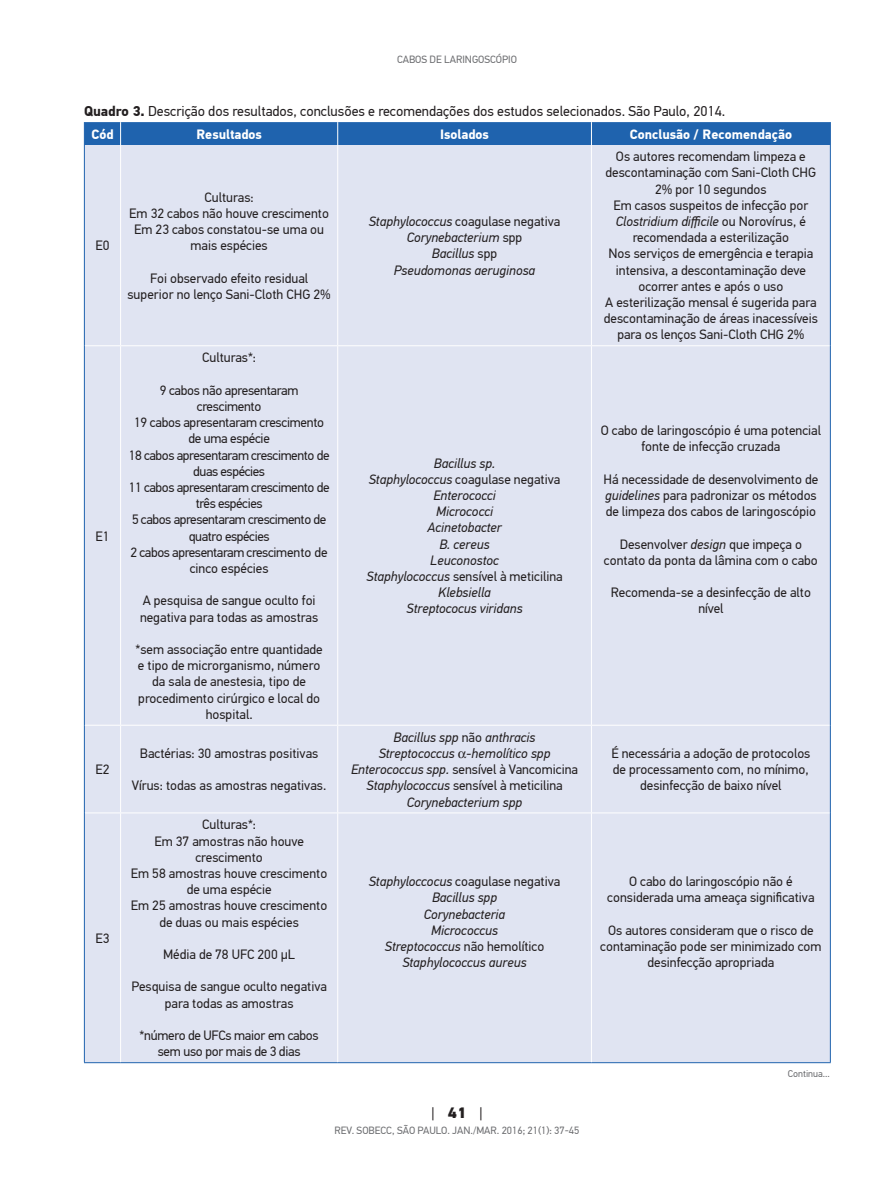
<style>
.page{position:relative;width:893px;height:1191px;background:#fff}
.page>*{position:absolute;margin:0;border:0;box-sizing:border-box;transform-origin:0 0}
.t1{font:15px "PF Din Text Pro";color:#231f20}
.z_tab_fig_titulo{font:14.25px "PF Din Text Pro";color:#231f20}
.z_tab_texto{font:13.5px/16.2px "PF Din Text Pro";color:#231f20;text-align:center}
.z_tab_texto-2{font:italic 13.5px "PF Din Text Pro";color:#231f20}
.z_tab_texto-3{font:13.5px/16.2px "PF Din Text Pro";letter-spacing:-.03em;color:#231f20;text-align:center}
.z_tab_texto-4{font:13.5px/16.2px "PF Din Text Pro";letter-spacing:-.02em;color:#231f20;text-align:center}
.z_tab_cabecalho{font:700 13.5px "PF Din Text Pro";color:#fff}
.t2{font:10.5px "PF Din Text Pro";color:#6c6d70}
.z_tab_fig_legenda{font:9.75px "PF Din Text Pro";color:#6c6d70}
.s1{font-weight:700}
.s2{font-style:italic}
.s3{font-style:normal}
.s4{font-weight:900}
</style>
<div class="page">
<div style="left:85px;top:145px;width:745px;height:917px;background:#e0e4f2"></div>
<hr style="left:120px;top:145px;width:1px;height:200px;background:#fff">
<hr style="left:337px;top:145px;width:1px;height:200px;background:#fff">
<hr style="left:591px;top:145px;width:1px;height:200px;background:#fff">
<hr style="left:85px;top:345px;width:36px;height:1px;background:#fff">
<hr style="left:121px;top:345px;width:217px;height:1px;background:#fff">
<hr style="left:120px;top:346px;width:1px;height:379px;background:#fff">
<hr style="left:338px;top:345px;width:253px;height:1px;background:#fff">
<hr style="left:337px;top:346px;width:1px;height:379px;background:#fff">
<hr style="left:591px;top:345px;width:239px;height:1px;background:#fff">
<hr style="left:591px;top:346px;width:1px;height:379px;background:#fff">
<hr style="left:85px;top:725px;width:36px;height:1px;background:#fff">
<hr style="left:121px;top:725px;width:217px;height:1px;background:#fff">
<hr style="left:120px;top:725px;width:1px;height:87px;background:#fff">
<hr style="left:338px;top:725px;width:253px;height:1px;background:#fff">
<hr style="left:337px;top:725px;width:1px;height:87px;background:#fff">
<hr style="left:591px;top:725px;width:239px;height:1px;background:#fff">
<hr style="left:591px;top:725px;width:1px;height:87px;background:#fff">
<hr style="left:85px;top:812px;width:36px;height:1px;background:#fff">
<hr style="left:121px;top:812px;width:217px;height:1px;background:#fff">
<hr style="left:120px;top:813px;width:1px;height:249px;background:#fff">
<hr style="left:338px;top:812px;width:253px;height:1px;background:#fff">
<hr style="left:337px;top:813px;width:1px;height:249px;background:#fff">
<hr style="left:591px;top:812px;width:239px;height:1px;background:#fff">
<hr style="left:591px;top:813px;width:1px;height:249px;background:#fff">
<hr style="left:84px;top:145px;width:1px;height:201px;background:#1f63ae">
<hr style="left:830px;top:145px;width:1px;height:201px;background:#1f63ae">
<hr style="left:84px;top:346px;width:1px;height:379px;background:#1f63ae">
<hr style="left:830px;top:346px;width:1px;height:379px;background:#1f63ae">
<hr style="left:84px;top:725px;width:1px;height:88px;background:#1f63ae">
<hr style="left:830px;top:725px;width:1px;height:88px;background:#1f63ae">
<div style="left:84px;top:122px;width:747px;height:23px;background:#1f63ae"></div>
<hr style="left:84px;top:813px;width:1px;height:249px;background:#1f63ae">
<hr style="left:830px;top:813px;width:1px;height:249px;background:#1f63ae">
<hr style="left:84px;top:1062px;width:37px;height:1px;background:#1f63ae">
<hr style="left:121px;top:1062px;width:217px;height:1px;background:#1f63ae">
<hr style="left:338px;top:1062px;width:253px;height:1px;background:#1f63ae">
<hr style="left:591px;top:1062px;width:240px;height:1px;background:#1f63ae">
<svg style="left:458px;top:751px;width:8px;height:7px"></svg>
<p class="t2" style="left:397px;top:53px;width:121px">CABOS DE LARINGOSCÓPIO</p>
<p class="z_tab_fig_titulo" style="left:84px;top:102px;width:643px"><span class="s1">Quadro 3.</span> Descrição dos resultados, conclusões e recomendações dos estudos selecionados. São Paulo, 2014.</p>
<p class="z_tab_cabecalho" style="left:91px;top:126px;width:24px">Cód</p>
<p class="z_tab_cabecalho" style="left:196px;top:126px;width:67px">Resultados</p>
<p class="z_tab_cabecalho" style="left:440px;top:126px;width:50px">Isolados</p>
<p class="z_tab_cabecalho" style="left:630px;top:126px;width:164px">Conclusão / Recomendação</p>
<p class="z_tab_texto" style="left:95px;top:238px;width:16px">E0</p>
<p class="z_tab_texto" style="left:205px;top:189px;width:51px">Culturas:</p>
<p class="z_tab_texto" style="left:129px;top:205px;width:201px">Em 32 cabos não houve crescimento</p>
<p class="z_tab_texto" style="left:134px;top:221px;width:191px">Em 23 cabos constatou-se uma ou mais espécies</p>
<p class="z_tab_texto" style="left:127px;top:270px;width:205px">Foi observado efeito residual superior no lenço Sani-Cloth CHG 2%</p>
<p class="z_tab_texto" style="left:369px;top:213px;width:193px"><span class="s2">Staphylococcus</span> coagulase negativa</p>
<p class="z_tab_texto-2" style="left:407px;top:229px;width:117px">Corynebacterium <span class="s3">spp</span></p>
<p class="z_tab_texto-2" style="left:432px;top:246px;width:67px">Bacillus <span class="s3">spp</span></p>
<p class="z_tab_texto-2" style="left:394px;top:262px;width:143px">Pseudomonas aeruginosa</p>
<p class="z_tab_texto" style="left:95px;top:528px;width:16px">E1</p>
<p class="z_tab_texto" style="left:95px;top:761px;width:16px">E2</p>
<p class="z_tab_texto" style="left:95px;top:930px;width:16px">E3</p>
<p class="z_tab_texto" style="left:202px;top:350px;width:56px">Culturas*:</p>
<p class="z_tab_texto-4" style="left:160px;top:382px;width:140px">9 cabos não apresentaram crescimento</p>
<p class="z_tab_texto-4" style="left:134px;top:414px;width:191px">19 cabos apresentaram crescimento de uma espécie</p>
<p class="z_tab_texto-3" style="left:129px;top:447px;width:202px">18 cabos apresentaram crescimento de duas espécies</p>
<p class="z_tab_texto-3" style="left:129px;top:479px;width:202px">11 cabos apresentaram crescimento de três espécies</p>
<p class="z_tab_texto-3" style="left:132px;top:512px;width:196px">5 cabos apresentaram crescimento de quatro espécies</p>
<p class="z_tab_texto-3" style="left:131px;top:544px;width:199px">2 cabos apresentaram crescimento de cinco espécies</p>
<p class="z_tab_texto" style="left:140px;top:593px;width:180px;text-align:left">A pesquisa de sangue oculto foi negativa para todas as amostras</p>
<p class="z_tab_texto" style="left:136px;top:641px;width:189px">*sem associação entre quantidade e tipo de microrganismo, número da sala de anestesia, tipo de procedimento cirúrgico e local do hospital.</p>
<p class="z_tab_texto" style="left:140px;top:745px;width:180px">Bactérias: 30 amostras positivas</p>
<p class="z_tab_texto" style="left:132px;top:777px;width:196px">Vírus: todas as amostras negativas.</p>
<p class="z_tab_texto" style="left:202px;top:817px;width:56px">Culturas*:</p>
<p class="z_tab_texto" style="left:154px;top:833px;width:151px">Em 37 amostras não houve crescimento</p>
<p class="z_tab_texto" style="left:131px;top:865px;width:198px">Em 58 amostras houve crescimento de uma espécie</p>
<p class="z_tab_texto" style="left:131px;top:898px;width:198px">Em 25 amostras houve crescimento de duas ou mais espécies</p>
<p class="z_tab_texto" style="left:163px;top:946px;width:134px">Média de 78 UFC 200 µL</p>
<p class="z_tab_texto" style="left:131px;top:979px;width:197px">Pesquisa de sangue oculto negativa para todas as amostras</p>
<p class="z_tab_texto-4" style="left:140px;top:1027px;width:181px">*número de UFCs maior em cabos sem uso por mais de 3 dias</p>
<p class="z_tab_texto-2" style="left:434px;top:455px;width:63px">Bacillus sp.</p>
<p class="z_tab_texto" style="left:369px;top:471px;width:193px"><span class="s2">Staphylococcus</span> coagulase negativa</p>
<p class="z_tab_texto-2" style="left:433px;top:487px;width:64px">Enterococci</p>
<p class="z_tab_texto-2" style="left:436px;top:503px;width:58px">Micrococci</p>
<p class="z_tab_texto-2" style="left:427px;top:520px;width:76px">Acinetobacter</p>
<p class="z_tab_texto-2" style="left:439px;top:536px;width:52px">B. cereus</p>
<p class="z_tab_texto-2" style="left:430px;top:552px;width:70px">Leuconostoc</p>
<p class="z_tab_texto" style="left:366px;top:568px;width:198px"><span class="s2">Staphylococcus</span> sensível à meticilina</p>
<p class="z_tab_texto-2" style="left:438px;top:584px;width:54px">Klebsiella</p>
<p class="z_tab_texto-2" style="left:407px;top:601px;width:118px">Streptococus viridans</p>
<p class="z_tab_texto-2" style="left:394px;top:729px;width:143px">Bacillus spp <span class="s3">não</span> anthracis</p>
<p class="z_tab_texto-2" style="left:379px;top:745px;width:173px">Streptococcus -hemolítico spp</p>
<p class="z_tab_texto" style="left:351px;top:761px;width:228px"><span class="s2">Enterococcus spp.</span> sensível à Vancomicina</p>
<p class="z_tab_texto" style="left:366px;top:777px;width:198px"><span class="s2">Staphylococcus</span> sensível à meticilina</p>
<p class="z_tab_texto-2" style="left:407px;top:794px;width:117px">Corynebacterium spp</p>
<p class="z_tab_texto" style="left:369px;top:873px;width:193px"><span class="s2">Staphyloccocus</span> coagulase negativa</p>
<p class="z_tab_texto-2" style="left:432px;top:889px;width:67px">Bacillus spp</p>
<p class="z_tab_texto-2" style="left:424px;top:906px;width:83px">Corynebacteria</p>
<p class="z_tab_texto-2" style="left:431px;top:922px;width:68px">Micrococcus</p>
<p class="z_tab_texto-2" style="left:385px;top:938px;width:161px">Streptococcus <span class="s3">não hemolítico</span></p>
<p class="z_tab_texto-2" style="left:402px;top:954px;width:126px">Staphylococcus aureus</p>
<p class="t1" style="left:431px;top:1103px;width:53px">| <span class="s4">41</span> |</p>
<p class="t2" style="left:335px;top:1124px;width:246px">REV. SOBECC, SÃO PAULO. JAN./MAR. 2016; 21(1): 37-45</p>
<p class="z_tab_texto" style="left:606px;top:148px;width:212px">Os autores recomendam limpeza e descontaminação com Sani-Cloth CHG<br>2% por 10 segundos</p>
<p class="z_tab_texto" style="left:613px;top:197px;width:196px">Em casos suspeitos de infecção por<br><span class="s2">Clostridium difficile</span> ou Norovírus, é recomendada a esterilização</p>
<p class="z_tab_texto" style="left:608px;top:246px;width:206px">Nos serviços de emergência e terapia intensiva, a descontaminação deve ocorrer antes e após o uso</p>
<p class="z_tab_texto" style="left:604px;top:294px;width:215px">A esterilização mensal é sugerida para descontaminação de áreas inacessíveis para os lenços Sani-Cloth CHG 2%</p>
<p class="z_tab_texto" style="left:601px;top:422px;width:222px">O cabo de laringoscópio é uma potencial fonte de infecção cruzada</p>
<p class="z_tab_texto" style="left:604px;top:471px;width:216px;text-align:justify">Há necessidade de desenvolvimento de <span class="s2">guidelines</span> para padronizar os métodos de limpeza dos cabos de laringoscópio</p>
<p class="z_tab_texto" style="left:604px;top:536px;width:215px">Desenvolver <span class="s2">design</span> que impeça o contato da ponta da lâmina com o cabo</p>
<p class="z_tab_texto" style="left:611px;top:584px;width:202px">Recomenda-se a desinfecção de alto nível</p>
<p class="z_tab_texto" style="left:611px;top:745px;width:201px">É necessária a adoção de protocolos de processamento com, no mínimo, desinfecção de baixo nível</p>
<p class="z_tab_texto" style="left:607px;top:873px;width:209px">O cabo do laringoscópio não é considerada uma ameaça significativa</p>
<p class="z_tab_texto" style="left:600px;top:922px;width:223px">Os autores consideram que o risco de contaminação pode ser minimizado com desinfecção apropriada</p>
<p class="z_tab_fig_legenda" style="left:788px;top:1067px;width:44px">Continua...</p>
</div>
